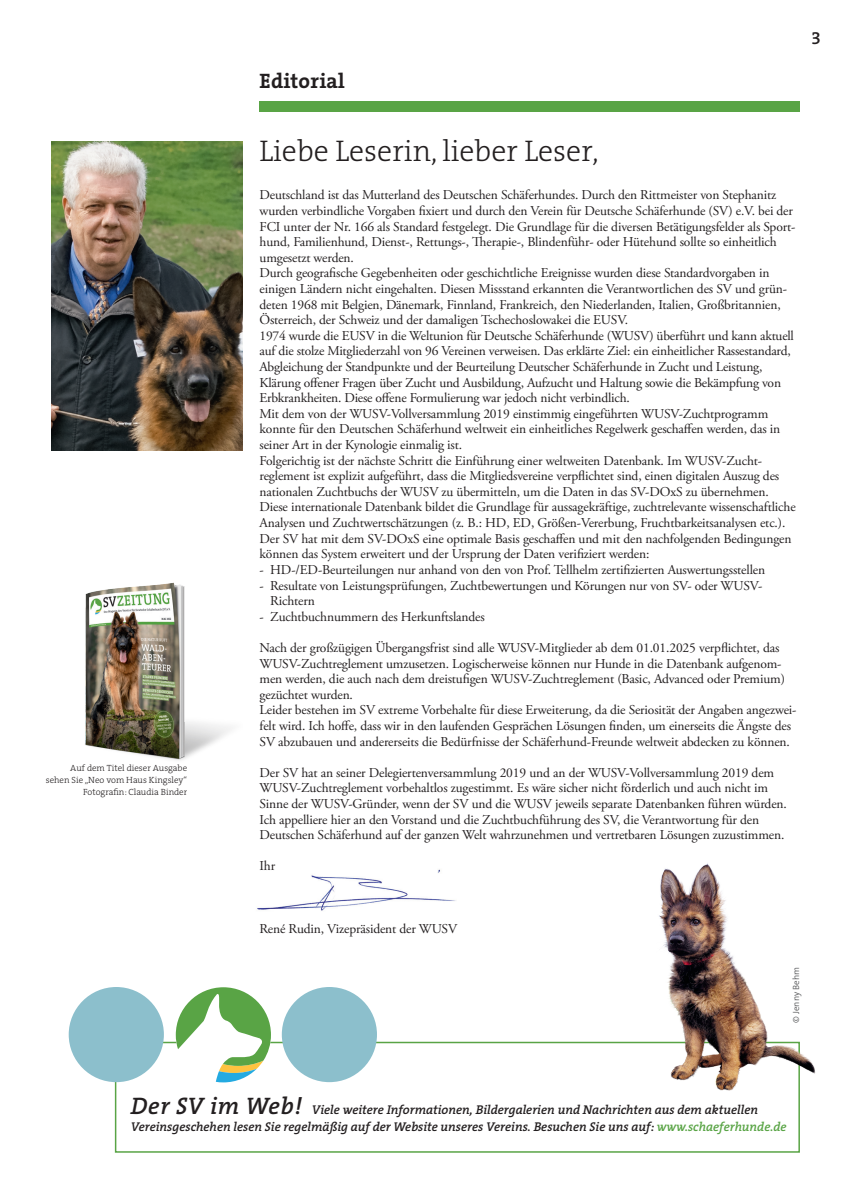
<style>
.page{position:relative;width:851px;height:1191px;background:#fff}
.page>*{position:absolute;margin:0;border:0;box-sizing:border-box;transform-origin:0 0}
._01_Edi_Anrede{font:300 30px "The Serif B W3";color:#231f20}
._02_Inhalt_Headline{font:700 21px "The Serif B W7";letter-spacing:.01em;color:#231f20}
.t1{font:600 18px "The Serif B W6";color:#231f20}
.t2{font:13.5px/15.6px "Adobe Garamond Pro";letter-spacing:-.01em;color:#231f20}
.t3{font:italic 600 12.75px/16.5px "The Serif B W6";color:#231f20}
.t4{font:300 9px/12px "The Serif B W3";color:#231f20;text-align:right}
._01_Fotocredir_80_sc{font:300 9px "The Sans B W4";color:#57585a}
.s1{font-size:24px}
.s2{color:#59a445}
</style>
<div class="page">
<img style="left:257px;top:869px;width:199px;height:42px">
<div style="left:259px;top:101px;width:540px;height:10px;background:#59a445"></div>
<img style="left:85px;top:582px;width:146px;height:178px">
<div style="left:115px;top:1041px;width:684px;height:111px;border:2px solid #59a445"></div>
<div style="left:282px;top:987px;width:95px;height:95px;background:#8cbfcc;border-radius:50%"></div>
<div style="left:69px;top:987px;width:95px;height:95px;background:#8cbfcc;border-radius:50%"></div>
<svg style="left:176px;top:987px;width:95px;height:95px"></svg>
<img style="left:646px;top:863px;width:170px;height:235px">
<img style="left:51px;top:141px;width:191px;height:309px">
<p class="t4" style="left:46px;top:762px;width:143px">Auf dem Titel dieser Ausgabe sehen Sie „Neo vom Haus Kingsley“<br>Fotografin: Claudia Binder</p>
<p class="_02_Inhalt_Headline" style="left:259px;top:67px;width:87px">Editorial</p>
<h3 class="t1" style="left:811px;top:26px;width:11px">3</h3>
<p class="_01_Edi_Anrede" style="left:259px;top:132px;width:340px">Liebe Leserin, lieber Leser,</p>
<p class="t2" style="left:259px;top:188px;width:537px">Deutschland ist das Mutterland des Deutschen Schäferhundes. Durch den Rittmeister von Stephanitz wurden verbindliche Vorgaben fixiert und durch den Verein für Deutsche Schäferhunde (SV) e.V. bei der FCI unter der Nr. 166 als Standard festgelegt. Die Grundlage für die diversen Betätigungsfelder als Sport&shy;hund, Familienhund, Dienst-, Rettungs-, Therapie-, Blindenführ- oder Hütehund sollte so einheitlich umgesetzt werden.</p>
<p class="t2" style="left:259px;top:266px;width:529px">Durch geografische Gegebenheiten oder geschichtliche Ereignisse wurden diese Standardvorgaben in einigen Ländern nicht eingehalten. Diesen Missstand erkannten die Verantwortlichen des SV und grün&shy;deten 1968 mit Belgien, Dänemark, Finnland, Frankreich, den Niederlanden, Italien, Großbritannien, Österreich, der Schweiz und der damaligen Tschechoslowakei die EUSV.</p>
<p class="t2" style="left:259px;top:328px;width:536px">1974 wurde die EUSV in die Weltunion für Deutsche Schäferhunde (WUSV) überführt und kann aktuell auf die stolze Mitgliederzahl von 96 Vereinen verweisen. Das erklärte Ziel: ein einheitlicher Rassestandard, Abgleichung der Standpunkte und der Beurteilung Deutscher Schäferhunde in Zucht und Leistung, Klärung offener Fragen über Zucht und Ausbildung, Aufzucht und Haltung sowie die Bekämpfung von Erbkrankheiten. Diese offene Formulierung war jedoch nicht verbindlich.</p>
<p class="t2" style="left:259px;top:406px;width:522px">Mit dem von der WUSV-Vollversammlung 2019 einstimmig eingeführten WUSV-Zuchtprogramm konnte für den Deutschen Schäferhund weltweit ein einheitliches Regelwerk geschaffen werden, das in seiner Art in der Kynologie einmalig ist.</p>
<p class="t2" style="left:259px;top:453px;width:537px">Folgerichtig ist der nächste Schritt die Einführung einer weltweiten Datenbank. Im WUSV-Zucht&shy;reglement ist explizit aufgeführt, dass die Mitgliedsvereine verpflichtet sind, einen digitalen Auszug des nationalen Zuchtbuchs der WUSV zu übermitteln, um die Daten in das SV-DOxS zu übernehmen.<br>Diese internationale Datenbank bildet die Grundlage für aussagekräftige, zuchtrelevante wissenschaftliche Analysen und Zuchtwertschätzungen (z. B.: HD, ED, Größen-Vererbung, Fruchtbarkeitsanalysen etc.).</p>
<p class="t2" style="left:259px;top:531px;width:533px">Der SV hat mit dem SV-DOxS eine optimale Basis geschaffen und mit den nachfolgenden Bedingungen können das System erweitert und der Ursprung der Daten verifiziert werden:</p>
<p class="t2" style="left:259px;top:562px;width:507px">- HD-/ED-Beurteilungen nur anhand von den von Prof. Tellhelm zertifizierten Auswertungsstellen</p>
<p class="t2" style="left:270px;top:578px;width:493px;text-indent:-11px">- Resultate von Leistungsprüfungen, Zuchtbewertungen und Körungen nur von SV- oder WUSV-<br>Richtern</p>
<p class="t2" style="left:259px;top:609px;width:227px">- Zuchtbuchnummern des Herkunftslandes</p>
<p class="t2" style="left:259px;top:640px;width:527px">Nach der großzügigen Übergangsfrist sind alle WUSV-Mitglieder ab dem 01.01.2025 verpflichtet, das WUSV-Zuchtreglement umzusetzen. Logischerweise können nur Hunde in die Datenbank aufgenom&shy;men werden, die auch nach dem dreistufigen WUSV-Zuchtreglement (Basic, Advanced oder Premium) gezüchtet wurden.</p>
<p class="t2" style="left:259px;top:702px;width:538px">Leider bestehen im SV extreme Vorbehalte für diese Erweiterung, da die Seriosität der Angaben angezwei&shy;felt wird. Ich hoffe, dass wir in den laufenden Gesprächen Lösungen finden, um einerseits die Ängste des<br>SV abzubauen und andererseits die Bedürfnisse der Schäferhund-Freunde weltweit abdecken zu können.</p>
<p class="t2" style="left:259px;top:765px;width:528px">Der SV hat an seiner Delegiertenversammlung 2019 und an der WUSV-Vollversammlung 2019 dem<br>WUSV-Zuchtreglement vorbehaltlos zugestimmt. Es wäre sicher nicht förderlich und auch nicht im<br>Sinne der WUSV-Gründer, wenn der SV und die WUSV jeweils separate Datenbanken führen würden.</p>
<p class="t2" style="left:259px;top:812px;width:526px">Ich appelliere hier an den Vorstand und die Zuchtbuchführung des SV, die Verantwortung für den<br>Deutschen Schäferhund auf der ganzen Welt wahrzunehmen und vertretbaren Lösungen zuzustimmen.</p>
<p class="t2" style="left:259px;top:858px;width:17px">Ihr</p>
<p class="t2" style="left:259px;top:921px;width:199px">René Rudin, Vizepräsident der WUSV</p>
<p class="_01_Fotocredir_80_sc" style="left:790px;top:1022px;width:57px;rotate:-90deg">© Jenny Behm</p>
<p class="t3" style="left:131px;top:1101px;width:657px"><span class="s1">Der SV im Web!</span> Viele weitere Informationen, Bildergalerien und Nachrichten aus dem aktuellen<br>Vereinsgeschehen lesen Sie regelmäßig auf der Website unseres Vereins. Besuchen Sie uns auf: <span class="s2">www.schaeferhunde.de</span></p>
</div>
